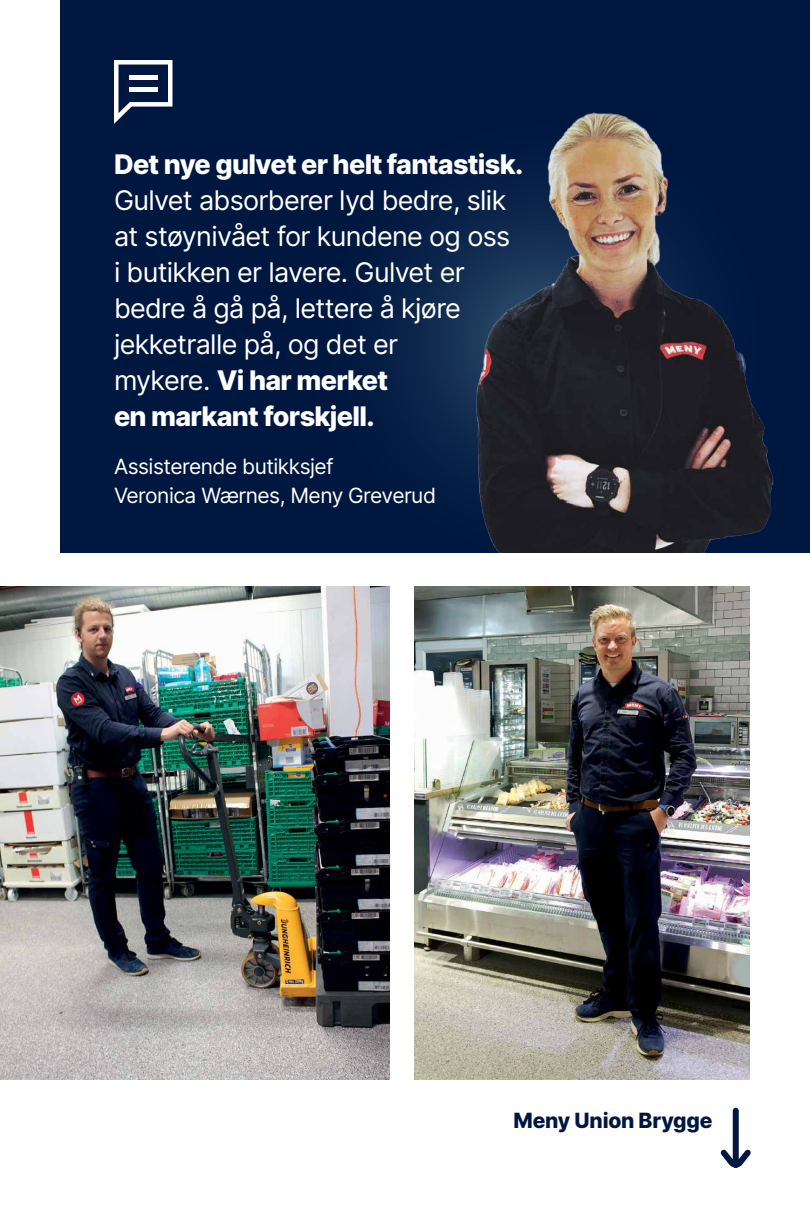
<style>
.page{position:relative;width:810px;height:1227px;background:#fff}
.page>*{position:absolute;margin:0;border:0;box-sizing:border-box;transform-origin:0 0}
.t1{font:27px/36px "Inter";letter-spacing:-.025em;color:#fff}
.t2{font:800 27px "Inter";letter-spacing:-.025em;color:#fff}
.t3{font:21px/28.5px "Inter";letter-spacing:-.025em;color:#fff}
.t4{font:800 21px "Inter";letter-spacing:-.01em;color:#001740}
.s1{font-weight:800}
</style>
<div class="page">
<img style="left:0;top:586px;width:389px;height:493px">
<img style="left:415px;top:586px;width:335px;height:493px">
<div style="left:60px;top:0;width:750px;height:552px;background:#001740"></div>
<svg style="left:720px;top:1107px;width:31px;height:61px"></svg>
<svg style="left:276px;top:126px;width:534px;height:426px"></svg>
<img style="left:454px;top:112px;width:340px;height:440px">
<svg style="left:114px;top:60px;width:58px;height:64px"></svg>
<p class="t2" style="left:114px;top:144px;width:411px">Det nye gulvet er helt fantastisk.</p>
<p class="t1" style="left:114px;top:181px;width:398px">Gulvet absorberer lyd bedre, slik at støynivået for kundene og oss i butikken er lavere. Gulvet er bedre å gå på, lettere å kjøre jekketralle på, og det er<br>mykere. <span class="s1">Vi har merket<br>en markant forskjell.</span></p>
<p class="t3" style="left:114px;top:452px;width:324px">Assisterende butikksjef<br>Veronica Wærnes, Meny Greverud</p>
<p class="t4" style="left:514px;top:1104px;width:200px">Meny Union Brygge</p>
</div>
